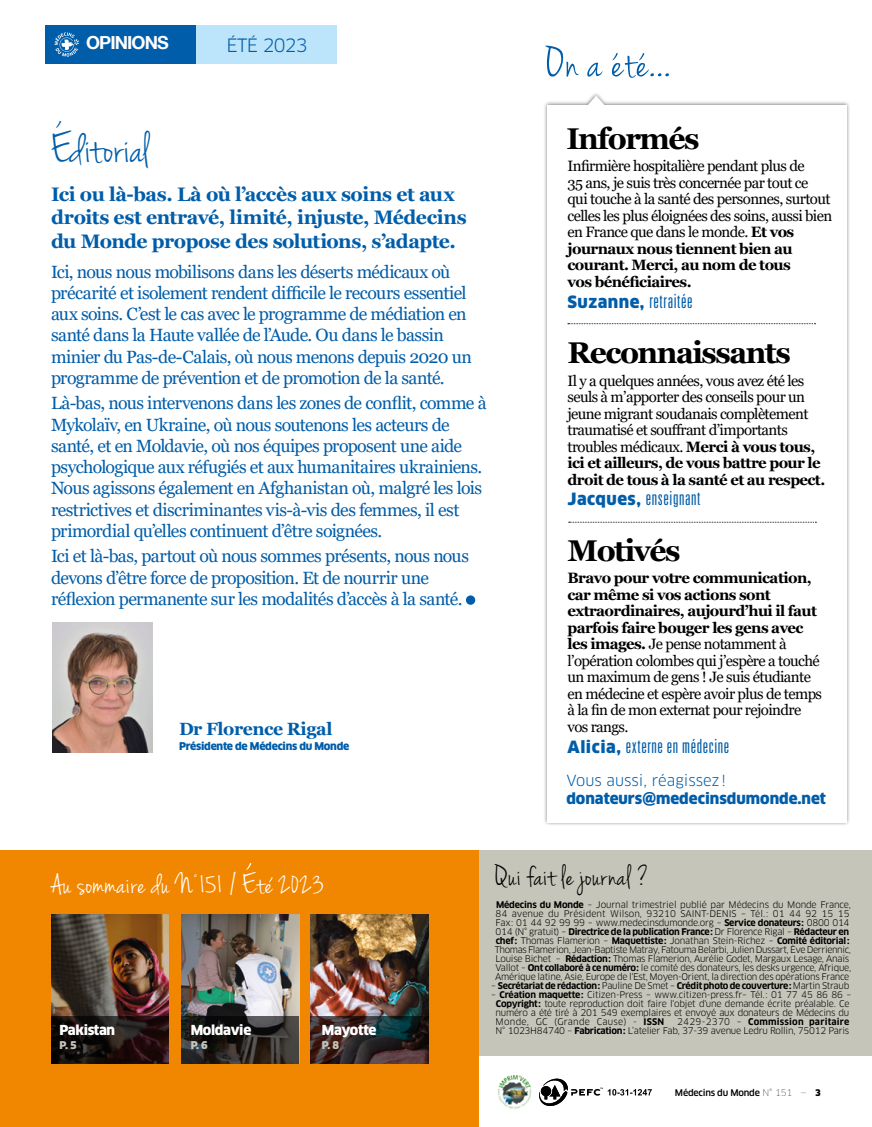
<style>
.page{position:relative;width:872px;height:1127px;background:#fff}
.page>*{position:absolute;margin:0;border:0;box-sizing:border-box;transform-origin:0 0}
.t1{font:45px "Jenna Sue";letter-spacing:.01em;color:#005da9}
.t2{font:700 30px "Georgia";letter-spacing:-.05em;color:#000}
.t3{font:30px "Jenna Sue";letter-spacing:.025em;color:#fff}
.t4{font:30px "Jenna Sue";letter-spacing:.025em;color:#000}
.t5{font:700 19.5px/23.4px "Georgia";letter-spacing:-.02em;color:#005da9}
.t6{font:300 ultra-condensed 19.5px "Univers LT Std";letter-spacing:.03em;color:#005da9}
.t7{font:700 18px "Helvetica Neue LT Com";letter-spacing:-.05em;color:#fff}
.t8{font:18px "Clan OT";letter-spacing:-.04em;color:#005da9}
.t9{font:17.7px/21.3px "Georgia";letter-spacing:-.035em;color:#005da9}
.t10{font:700 17.7px "Georgia";letter-spacing:-.025em;color:#005da9}
.t11{font:15px/16.5px "Georgia";letter-spacing:-.04em;color:#000}
.t12{font:900 15px "Clan OT";color:#005da9}
.t13{font:15px "Clan OT";color:#005da9}
.t14{font:900 13.5px "Clan OT";letter-spacing:-.025em;color:#fff}
.t15{font:900 10.5px "Clan OT";letter-spacing:-.025em;color:#005da9}
.t16{font:900 10.5px "Clan OT";color:#c6c5ba}
.t17{font:9px/9px "Clan OT";letter-spacing:-.03em;color:#000}
.t18{font:700 9px "Clan OT";letter-spacing:-.03em;color:#000}
.t19{font:500 9px "Clan OT";letter-spacing:-.025em;color:#000}
.s1{font-weight:700}
.s2{font-family:"Clan OT";font-weight:900;font-stretch:normal;font-size:16.5px}
.s3{font-weight:400}
.s4{font-weight:100}
.s5{font-weight:900}
</style>
<div class="page">
<div style="left:45px;top:25px;width:152px;height:39px;background:#005da9"></div>
<div style="left:197px;top:25px;width:140px;height:39px;background:#bce4fa"></div>
<div style="left:478px;top:850px;width:394px;height:206px;background:#c6c5ba"></div>
<div style="left:0;top:850px;width:478px;height:277px;background:#f18700"></div>
<svg style="left:545px;top:46px;width:124px;height:32px"></svg>
<img style="left:181px;top:914px;width:118px;height:102px">
<img style="left:51px;top:914px;width:118px;height:102px">
<img style="left:311px;top:914px;width:117px;height:102px">
<svg style="left:51px;top:1016px;width:118px;height:47px;background:#1b1110"></svg>
<svg style="left:181px;top:1016px;width:118px;height:47px;background:#292725"></svg>
<svg style="left:311px;top:1016px;width:118px;height:47px;background:#312b2c"></svg>
<svg style="left:54px;top:32px;width:25px;height:25px"></svg>
<div style="left:543px;top:92px;width:307px;height:734px;background:#000;opacity:.5"></div>
<div style="left:547px;top:105px;width:299px;height:717px;background:#fff"></div>
<svg style="left:579px;top:96px;width:33px;height:9px"></svg>
<svg style="left:568px;top:323px;width:247px;height:1px"></svg>
<svg style="left:569px;top:522px;width:247px;height:1px"></svg>
<div style="left:466px;top:595px;width:9px;height:10px;background:#005da9;border-radius:50%"></div>
<img style="left:52px;top:623px;width:101px;height:129px">
<svg style="left:246px;top:863px;width:5px;height:7px"></svg>
<img style="left:492px;top:1069px;width:46px;height:45px;border-radius:23px">
<svg style="left:539px;top:1078px;width:113px;height:28px"></svg>
<h3 class="t7" style="left:86px;top:32px;width:84px">OPINIONS</h3>
<h3 class="t8" style="left:226px;top:34px;width:83px">ÉTÉ 2023</h3>
<h1 class="t1" style="left:58px;top:84px;width:7px">,</h1>
<h1 class="t1" style="left:51px;top:123px;width:100px">Editorial</h1>
<h3 class="t5" style="left:51px;top:182px;width:417px">Ici ou là-bas. Là où l’accès aux soins et aux droits est entravé, limité, injuste, Médecins du Monde propose des solutions, s’adapte.</h3>
<p class="t9" style="left:51px;top:261px;width:422px">Ici, nous nous mobilisons dans les déserts médicaux où précarité et isolement rendent difficile le recours essentiel aux soins. C’est le cas avec le programme de médiation en santé dans la Haute vallée de l’Aude. Ou dans le bassin minier du Pas-de-Calais, où nous menons depuis 2020 un programme de prévention et de promotion de la santé.</p>
<p class="t9" style="left:51px;top:393px;width:437px">Là-bas, nous intervenons dans les zones de conflit, comme à Mykolaïv, en Ukraine, où nous soutenons les acteurs de santé, et en Moldavie, où nos équipes proposent une aide psychologique aux réfugiés et aux humanitaires ukrainiens.<br>Nous agissons également en Afghanistan où, malgré les lois restrictives et discriminantes vis-à-vis des femmes, il est primordial qu’elles continuent d’être soignées.</p>
<h3 class="t9" style="left:51px;top:546px;width:419px">Ici et là-bas, partout où nous sommes présents, nous nous devons d’être force de proposition. Et de nourrir une réflexion permanente sur les modalités d’accès à la santé.</h3>
<h3 class="t10" style="left:179px;top:715px;width:155px">Dr Florence Rigal</h3>
<p class="t15" style="left:179px;top:740px;width:172px">Présidente de Médecins du Monde</p>
<h2 class="t2" style="left:566px;top:116px;width:135px">Informés</h2>
<p class="t11" style="left:567px;top:158px;width:266px">Infirmière hospitalière pendant plus de<br>35 ans, je suis très concernée par tout ce qui touche à la santé des personnes, surtout celles les plus éloignées des soins, aussi bien en France que dans le monde. <span class="s1">Et vos journaux nous tiennent bien au courant. Merci, au nom de tous<br>vos bénéficiaires.</span></p>
<h3 class="t6" style="left:567px;top:291px;width:126px"><span class="s2">Suzanne,</span> retraitée</h3>
<h2 class="t2" style="left:567px;top:330px;width:225px">Reconnaissants</h2>
<p class="t11" style="left:567px;top:372px;width:259px">Il y a quelques années, vous avez été les seuls à m’apporter des conseils pour un jeune migrant soudanais complètement traumatisé et souffrant d’importants troubles médicaux. <span class="s1">Merci à vous tous, ici et ailleurs, de vous battre pour le droit de tous à la santé et au respect.</span></p>
<h3 class="t6" style="left:567px;top:488px;width:134px"><span class="s2">Jacques,</span> enseignant</h3>
<h2 class="t2" style="left:567px;top:528px;width:114px">Motivés</h2>
<p class="t11" style="left:567px;top:570px;width:256px"><span class="s1">Bravo pour votre communication, car même si vos actions sont extraordinaires, aujourd’hui il faut parfois faire bouger les gens avec les images.</span> Je pense notamment à l’opération colombes qui j’espère a touché un maximum de gens ! Je suis étudiante en médecine et espère avoir plus de temps à la fin de mon externat pour rejoindre vos rangs.</p>
<h3 class="t6" style="left:567px;top:735px;width:163px"><span class="s2">Alicia,</span> externe en médecine</h3>
<h3 class="t13" style="left:566px;top:771px;width:161px">Vous aussi, réagissez!</h3>
<h3 class="t12" style="left:566px;top:789px;width:261px">donateurs@medecinsdumonde.net</h3>
<h2 class="t3" style="left:51px;top:867px;width:274px">Au sommaire du N°151 / Ete 2023</h2>
<h2 class="t4" style="left:495px;top:858px;width:155px">Qui fait le journal ?</h2>
<h3 class="t14" style="left:60px;top:1022px;width:57px">Pakistan</h3>
<p class="t16" style="left:60px;top:1039px;width:19px">P. 5</p>
<h3 class="t14" style="left:191px;top:1022px;width:62px">Moldavie</h3>
<p class="t16" style="left:191px;top:1039px;width:19px">P. 6</p>
<h3 class="t14" style="left:322px;top:1022px;width:56px">Mayotte</h3>
<p class="t16" style="left:322px;top:1039px;width:19px">P. 8</p>
<p class="t17" style="left:495px;top:900px;width:358px"><span class="s1">Médecins du Monde</span> – Journal trimestriel publié par Médecins du Monde France, 84 avenue du Président Wilson, 93210 SAINT-DENIS – Tél.: 01 44 92 15 15<br>Fax: 01 44 92 99 99 – www.medecinsdumonde.org – <span class="s1">Service donateurs:</span> 0800 014<br>014 (N° gratuit) – <span class="s1">Directrice de la publication France:</span> Dr Florence Rigal – <span class="s1">Rédacteur en chef:</span> Thomas Flamerion – <span class="s1">Maquettiste:</span> Jonathan Stein-Richez – <span class="s1">Comité éditorial:<br></span>Thomas Flamerion, Jean-Baptiste Matray, Fatouma Belarbi, Julien Dussart, Ève Derriennic, Louise Bichet – <span class="s1">Rédaction:</span> Thomas Flamerion, Aurélie Godet, Margaux Lesage, Anaïs Vallot – <span class="s1">Ont collaboré à ce numéro:</span> le comité des donateurs, les desks urgence, Afrique, Amérique latine, Asie, Europe de l'Est, Moyen-Orient, la direction des opérations France</p>
<p class="t18" style="left:491px;top:980px;width:359px"><span class="s3">–</span> Secrétariat de rédaction: <span class="s3">Pauline De Smet –</span> Crédit photo de couverture: <span class="s3">Martin Straub</span></p>
<p class="t17" style="left:495px;top:990px;width:357px;text-indent:-4px">– <span class="s1">Création maquette:</span> Citizen-Press – www.citizen-press.fr– Tél.: 01 77 45 86 86 – <span class="s1">Copyright:</span> toute reproduction doit faire l'objet d'une demande écrite préalable. Ce numéro a été tiré à 201 549 exemplaires et envoyé aux donateurs de Médecins du Monde, GC (Grande Cause) - <span class="s1">ISSN</span></p>
<p class="t17" style="left:495px;top:1017px;width:355px;text-align:right">2429-2370 – <span class="s1">Commission paritaire<br></span>N° 1023H84740 – <span class="s1">Fabrication:</span> L’atelier Fab, 37-39 avenue Ledru Rollin, 75012 Paris</p>
<p class="t19" style="left:675px;top:1087px;width:147px">Médecins du Monde <span class="s4">N° 151 —</span> <span class="s5">3</span></p>
</div>
